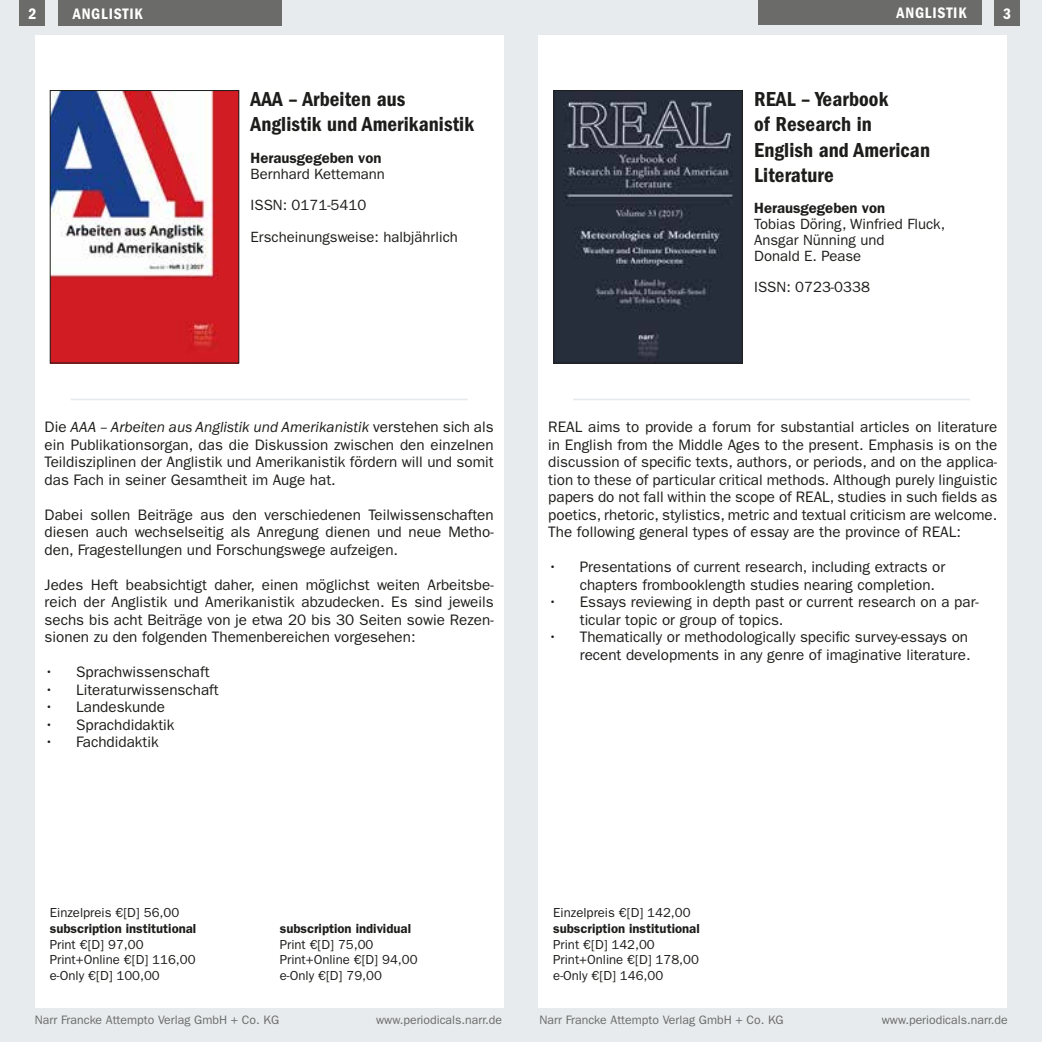
<style>
.page{position:relative;width:1042px;height:1042px;background:#fff}
.page>*{position:absolute;margin:0;border:0;box-sizing:border-box;transform-origin:0 0}
.t1{font:21px/25.2px "ITC Franklin Gothic Std Dm Cd";letter-spacing:.005em;color:#1d1d1b}
.t2{font:15.75px "ITC Franklin Gothic Std Dm Cd";letter-spacing:.05em;color:#fff}
.t3{font:15.22px/17.5px "ITC Franklin Gothic Std";color:#1d1d1b;text-align:justify}
.t4{font:14.88px/31.5px "ITC Franklin Gothic Std";color:#1d1d1b}
.t5{font:600 14.88px "ITC Franklin Gothic Std";color:#1d1d1b}
.t6{font:13.12px/15.8px "ITC Franklin Gothic Std";color:#1d1d1b}
.t7{font:600 13.12px "ITC Franklin Gothic Std";color:#1d1d1b}
.t8{font:12.25px "ITC Franklin Gothic Std";color:#6b6b6a}
.s1{font-style:italic}
</style>
<div class="page">
<div style="left:0;top:0;width:521px;height:1042px;background:#e7ebee"></div>
<div style="left:521px;top:0;width:521px;height:1042px;background:#e7ebee"></div>
<div style="left:538px;top:35px;width:469px;height:972px;background:#fff"></div>
<div style="left:35px;top:35px;width:469px;height:972px;background:#fff"></div>
<hr style="left:71px;top:398px;width:397px;height:2px;background:#e7ebee">
<hr style="left:573px;top:398px;width:397px;height:2px;background:#e7ebee">
<div style="left:20px;top:0;width:25px;height:26px;background:#6b6b6a"></div>
<div style="left:994px;top:0;width:26px;height:26px;background:#6b6b6a"></div>
<div style="left:58px;top:0;width:223px;height:26px;background:#6b6b6a"></div>
<div style="left:758px;top:0;width:223px;height:25px;background:#6b6b6a"></div>
<img style="left:52px;top:92px;width:185px;height:269px">
<div style="left:50px;top:90px;width:189px;height:273px;border:1px solid #1d1d1b"></div>
<img style="left:555px;top:92px;width:185px;height:269px">
<div style="left:553px;top:90px;width:189px;height:273px;border:1px solid #1d1d1b"></div>
<p class="t2" style="left:896px;top:4px;width:72px">ANGLISTIK</p>
<p class="t2" style="left:28px;top:5px;width:10px">2</p>
<p class="t2" style="left:1003px;top:5px;width:10px">3</p>
<p class="t2" style="left:73px;top:5px;width:72px">ANGLISTIK</p>
<h1 class="t1" style="left:251px;top:87px;width:225px">AAA – Arbeiten aus<br>Anglistik und Amerikanistik</h1>
<p class="t5" style="left:251px;top:149px;width:132px">Herausgegeben von</p>
<p class="t4" style="left:251px;top:158px;width:209px">Bernhard Kettemann<br>ISSN: 0171-5410<br>Erscheinungsweise: halbjährlich</p>
<p class="t3" style="left:45px;top:418px;width:450px">Die <span class="s1">AAA – Arbeiten aus Anglistik und Amerikanistik</span> verstehen sich als ein Publikationsorgan, das die Diskussion zwischen den einzelnen Teildisziplinen der Anglistik und Amerikanistik fördern will und somit das Fach in seiner Gesamtheit im Auge hat.</p>
<p class="t3" style="left:45px;top:506px;width:450px">Dabei sollen Beiträge aus den verschiedenen Teilwissenschaften diesen auch wechselseitig als Anregung dienen und neue Metho&shy;den, Fragestellungen und Forschungswege aufzeigen.</p>
<p class="t3" style="left:45px;top:576px;width:450px">Jedes Heft beabsichtigt daher, einen möglichst weiten Arbeitsbe&shy;reich der Anglistik und Amerikanistik abzudecken. Es sind jeweils sechs bis acht Beiträge von je etwa 20 bis 30 Seiten sowie Rezen&shy;sionen zu den folgenden Themenbereichen vorgesehen:</p>
<p class="t3" style="left:45px;top:663px;width:166px">• Sprachwissenschaft</p>
<p class="t3" style="left:45px;top:681px;width:176px">• Literaturwissenschaft</p>
<p class="t3" style="left:45px;top:698px;width:122px">• Landeskunde</p>
<p class="t3" style="left:45px;top:716px;width:131px">• Sprachdidaktik</p>
<p class="t3" style="left:45px;top:733px;width:116px">• Fachdidaktik</p>
<h1 class="t1" style="left:754px;top:87px;width:177px">REAL – Yearbook<br>of Research in<br>English and American<br>Literature</h1>
<p class="t5" style="left:754px;top:199px;width:132px">Herausgegeben von</p>
<p class="t4" style="left:754px;top:216px;width:192px;line-height:15.8px">Tobias Döring, Winfried Fluck,<br>Ansgar Nünning und<br>Donald E. Pease</p>
<p class="t4" style="left:754px;top:271px;width:117px">ISSN: 0723-0338</p>
<p class="t3" style="left:548px;top:418px;width:450px">REAL aims to provide a forum for substantial articles on literature in English from the Middle Ages to the present. Emphasis is on the discussion of specific texts, authors, or periods, and on the applica&shy;tion to these of particular critical methods. Although purely linguistic papers do not fall within the scope of REAL, studies in such fields as poetics, rhetoric, stylistics, metric and textual criticism are welcome.<br>The following general types of essay are the province of REAL:</p>
<p class="t3" style="left:580px;top:558px;width:367px;text-indent:-32px">• Presentations of current research, including extracts or chapters frombooklength studies nearing completion.</p>
<p class="t3" style="left:580px;top:593px;width:401px;text-indent:-31px">• Essays reviewing in depth past or current research on a par&shy;ticular topic or group of topics.</p>
<p class="t3" style="left:548px;top:628px;width:424px;text-align:right">• Thematically or methodologically specific survey-essays on recent developments in any genre of imaginative literature.</p>
<p class="t6" style="left:50px;top:905px;width:131px">Einzelpreis €[D] 56,00</p>
<p class="t7" style="left:50px;top:920px;width:148px">subscription institutional</p>
<p class="t6" style="left:50px;top:936px;width:147px">Print €[D] 97,00<br>Print+Online €[D] 116,00 e-Only €[D] 100,00</p>
<p class="t7" style="left:280px;top:920px;width:133px">subscription individual</p>
<p class="t6" style="left:280px;top:936px;width:139px">Print €[D] 75,00<br>Print+Online €[D] 94,00 e-Only €[D] 79,00</p>
<p class="t6" style="left:553px;top:905px;width:139px">Einzelpreis €[D] 142,00</p>
<p class="t7" style="left:553px;top:920px;width:148px">subscription institutional</p>
<p class="t6" style="left:553px;top:936px;width:147px">Print €[D] 142,00<br>Print+Online €[D] 178,00 e-Only €[D] 146,00</p>
<p class="t8" style="left:35px;top:1013px;width:246px">Narr Francke Attempto Verlag GmbH + Co. KG</p>
<p class="t8" style="left:376px;top:1013px;width:127px">www.periodicals.narr.de</p>
<p class="t8" style="left:539px;top:1013px;width:246px">Narr Francke Attempto Verlag GmbH + Co. KG</p>
<p class="t8" style="left:882px;top:1013px;width:127px">www.periodicals.narr.de</p>
</div>
